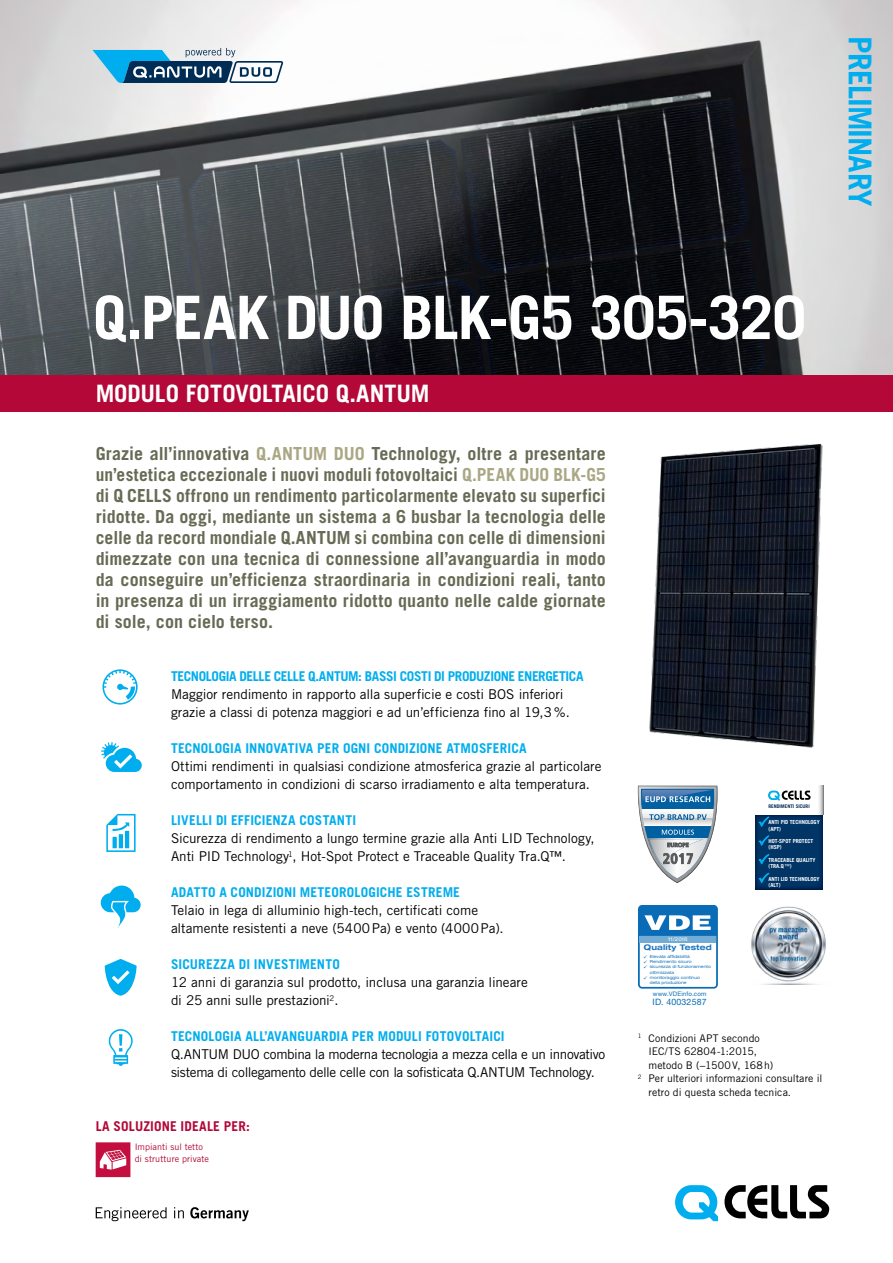
<style>
.page{position:relative;width:893px;height:1263px;background:#fff}
.page>*{position:absolute;margin:0;border:0;box-sizing:border-box;transform-origin:0 0}
.t1{font:700 60px "Trade Gothic LT Std";letter-spacing:-.015em;color:#fff}
.t2{font:700 31.5px "Trade Gothic LT Std";letter-spacing:-.025em;color:#00aeef}
.t3{font:700 24px "Trade Gothic LT Std";letter-spacing:-.005em;color:#fff}
.t4{font:700 18px/21px "Trade Gothic LT Pro";letter-spacing:.005em;color:#676a54;text-align:justify}
.t5{font:13.5px/18px "Trade Gothic LT Pro";letter-spacing:-.01em;color:#000}
.t6{font:700 13.5px "Trade Gothic LT Pro";letter-spacing:.01em;color:#00aeef}
.t7{font:700 13.5px "Trade Gothic LT Pro";letter-spacing:-.03em;color:#00aeef}
.t8{font:700 13.5px "Trade Gothic LT Pro";letter-spacing:.01em;color:#b30838}
.t9{font:10.5px "Trade Gothic LT Pro";letter-spacing:.005em;color:#000}
.t10{font:9px/12px "Trade Gothic LT Pro";letter-spacing:.005em;color:#b30838}
.t11{font:8.85px "Helvetica Neue LT Std";letter-spacing:.02em;color:#076bb5}
.t12{font:700 expanded 7.65px "Helvetica Neue LT Std";letter-spacing:.02em;color:#1c75bc}
.t13{font:6.3px "Helvetica Neue LT Std";letter-spacing:.02em;color:#076bb5}
.t14{font:700 5.55px/6.6px "Trade Gothic LT";color:#fff}
.t15{font:expanded 5.1px "Helvetica Neue LT Std";color:#fff}
.t16{font:5.1px/5.1px "Wingdings";color:#1c75bc;text-align:justify}
.t17{font:700 4.95px "Trade Gothic LT";color:#002d56}
.t18{font:expanded 4.2px/5.1px "Helvetica Neue LT Std";color:#1c75bc}
.s1{color:#aaa784}
.s2{font-weight:400}
</style>
<div class="page">
<img style="left:0;top:0;width:893px;height:375px">
<svg style="left:675px;top:1185px;width:43px;height:36px"></svg>
<svg style="left:724px;top:1185px;width:105px;height:33px"></svg>
<svg style="left:96px;top:1207px;width:71px;height:14px"></svg>
<svg style="left:174px;top:1207px;width:10px;height:11px"></svg>
<svg style="left:190px;top:1207px;width:59px;height:14px"></svg>
<svg style="left:92px;top:48px;width:191px;height:35px"></svg>
<img style="left:649px;top:443px;width:174px;height:304px">
<svg style="left:638px;top:786px;width:80px;height:97px"></svg>
<div style="left:0;top:375px;width:893px;height:36px;background:#b30838"></div>
<div style="left:638px;top:905px;width:80px;height:83px;background:#0a6cb6;border-radius:4px"></div>
<svg style="left:644px;top:915px;width:67px;height:15px"></svg>
<div style="left:755px;top:815px;width:68px;height:74px;background:#003566"></div>
<svg style="left:757px;top:816px;width:13px;height:11px"></svg>
<svg style="left:758px;top:835px;width:12px;height:11px"></svg>
<svg style="left:819px;top:786px;width:4px;height:29px"></svg>
<svg style="left:768px;top:791px;width:43px;height:9px"></svg>
<svg style="left:758px;top:853px;width:12px;height:12px"></svg>
<svg style="left:758px;top:872px;width:12px;height:12px"></svg>
<svg style="left:96px;top:1142px;width:34px;height:35px"></svg>
<svg style="left:101px;top:742px;width:41px;height:30px"></svg>
<svg style="left:106px;top:814px;width:30px;height:38px"></svg>
<svg style="left:102px;top:669px;width:36px;height:35px"></svg>
<svg style="left:105px;top:959px;width:32px;height:37px"></svg>
<svg style="left:101px;top:885px;width:40px;height:43px"></svg>
<svg style="left:109px;top:1029px;width:24px;height:37px"></svg>
<img style="left:751px;top:906px;width:75px;height:78px">
<svg style="left:640px;top:936px;width:76px;height:51px;background:#ebf3f8"></svg>
<h2 class="t2" style="left:879px;top:36px;width:172px;rotate:90deg">PRELIMINARY</h2>
<h1 class="t1" style="left:93px;top:281px;width:714px">Q.PEAK DUO BLK-G5 305-320</h1>
<h3 class="t3" style="left:96px;top:378px;width:335px">MODULO FOTOVOLTAICO Q.ANTUM</h3>
<p class="t4" style="left:96px;top:443px;width:512px">Grazie all’innovativa <span class="s1">Q.ANTUM DUO</span> Technology, oltre a presentare un’estetica eccezionale i nuovi moduli fotovoltaici <span class="s1">Q.PEAK DUO BLK-G5 </span>di Q CELLS offrono un rendimento particolarmente elevato su superfici ridotte. Da oggi, mediante un sistema a 6 busbar la tecnologia delle celle da record mondiale Q.ANTUM si combina con celle di dimensioni dimezzate con una tecnica di connessione all’avanguardia in modo da conseguire un’efficienza straordinaria in condizioni reali, tanto in presenza di un irraggiamento ridotto quanto nelle calde giornate di sole, con cielo terso.</p>
<p class="t7" style="left:171px;top:668px;width:414px">TECNOLOGIA DELLE CELLE Q.ANTUM: BASSI COSTI DI PRODUZIONE ENERGETICA</p>
<p class="t5" style="left:171px;top:685px;width:400px">Maggior rendimento in rapporto alla superficie e costi BOS inferiori grazie a classi di potenza maggiori e ad un’efficienza fino al 19,3%.</p>
<p class="t6" style="left:171px;top:740px;width:357px">TECNOLOGIA INNOVATIVA PER OGNI CONDIZIONE ATMOSFERICA</p>
<p class="t5" style="left:171px;top:757px;width:432px">Ottimi rendimenti in qualsiasi condizione atmosferica grazie al particolare comportamento in condizioni di scarso irradiamento e alta temperatura.</p>
<p class="t6" style="left:171px;top:812px;width:187px">LIVELLI DI EFFICIENZA COSTANTI</p>
<p class="t5" style="left:171px;top:829px;width:425px">Sicurezza di rendimento a lungo termine grazie alla Anti LID Technology,<br>Anti PID Technology<sup>1</sup>, Hot-Spot Protect e Traceable Quality Tra.Q™.</p>
<p class="t6" style="left:171px;top:884px;width:290px">ADATTO A CONDIZIONI METEOROLOGICHE ESTREME</p>
<p class="t5" style="left:171px;top:901px;width:334px">Telaio in lega di alluminio high-tech, certificati come altamente resistenti a neve (5400Pa) e vento (4000Pa).</p>
<p class="t6" style="left:171px;top:956px;width:170px">SICUREZZA DI INVESTIMENTO</p>
<p class="t5" style="left:171px;top:973px;width:358px">12 anni di garanzia sul prodotto, inclusa una garanzia lineare di 25 anni sulle prestazioni<sup>2</sup>.</p>
<p class="t6" style="left:171px;top:1028px;width:335px">TECNOLOGIA ALL’AVANGUARDIA PER MODULI FOTOVOLTAICI</p>
<p class="t5" style="left:171px;top:1045px;width:436px">Q.ANTUM DUO combina la moderna tecnologia a mezza cella e un innovativo sistema di collegamento delle celle con la sofisticata Q.ANTUM Technology.</p>
<p class="t8" style="left:96px;top:1118px;width:156px">LA SOLUZIONE IDEALE PER:</p>
<p class="t10" style="left:135px;top:1140px;width:76px">Impianti sul tetto di strutture private</p>
<p class="t17" style="left:768px;top:803px;width:43px">RENDIMENTI SICURI</p>
<p class="t14" style="left:768px;top:818px;width:53px">ANTI PID TECHNOLOGY (APT)</p>
<p class="t14" style="left:768px;top:837px;width:46px">HOT-SPOT PROTECT (HSP)</p>
<p class="t14" style="left:768px;top:856px;width:49px">TRACEABLE QUALITY (TRA.Q<span class="s2">™</span>)</p>
<p class="t15" style="left:668px;top:936px;width:21px">11/2016</p>
<p class="t12" style="left:644px;top:943px;width:69px">Quality Tested</p>
<p class="t18" style="left:650px;top:954px;width:63px">Elevata affidabilità<br>Rendimento sicuro sicurezza di funzionamento ottimizzata<br>monitoraggio continuo della produzione</p>
<p class="t16" style="left:643px;top:955px;width:6px">✓ ✓ ✓</p>
<p class="t13" style="left:653px;top:990px;width:55px">www.VDEinfo.com</p>
<p class="t11" style="left:653px;top:996px;width:56px">ID. 40032587</p>
<p class="t14" style="left:768px;top:875px;width:53px">ANTI LID TECHNOLOGY (ALT)</p>
<p class="t9" style="left:638px;top:1032px;width:124px"><sup>1</sup> Condizioni APT secondo</p>
<p class="t9" style="left:648px;top:1045px;width:110px">IEC/TS 62804-1:2015,</p>
<p class="t9" style="left:648px;top:1059px;width:126px">metodo B (−1500V, 168h)</p>
<p class="t9" style="left:638px;top:1072px;width:186px"><sup>2</sup> Per ulteriori informazioni consultare il</p>
<p class="t9" style="left:648px;top:1086px;width:144px">retro di questa scheda tecnica.</p>
</div>
